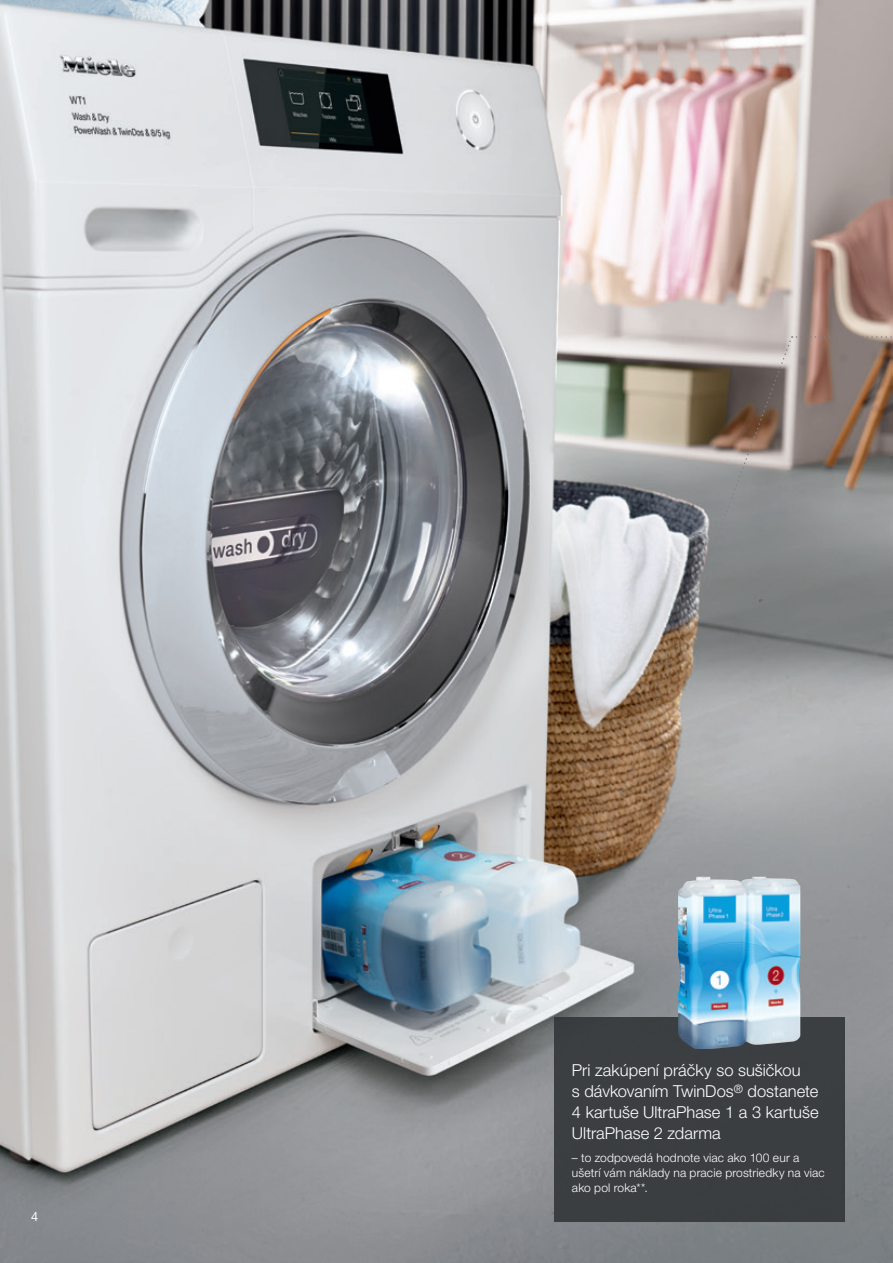
<style>
.page{position:relative;width:893px;height:1263px;background:#fff}
.page>*{position:absolute;margin:0;border:0;box-sizing:border-box;transform-origin:0 0}
.t1{font:300 16.5px/21px "Helvetica Neue LTW1 G";color:#fff}
.t2{font:12.75px "Helvetica Neue LTW1 G";color:#fff}
.t3{font:300 12px/15px "Helvetica Neue LTW1 G";letter-spacing:.015em;color:#fff}
</style>
<div class="page">
<img style="left:0;top:0;width:893px;height:1263px">
<svg style="left:594px;top:339px;width:198px;height:525px;background:#a09993"></svg>
<svg style="left:792px;top:336px;width:101px;height:2px"></svg>
<div style="left:555px;top:1017px;width:289px;height:204px;background:#3b3e41"></div>
<img style="left:678px;top:877px;width:122px;height:172px">
<p class="t2" style="left:31px;top:1209px;width:9px">4</p>
<p class="t1" style="left:572px;top:1059px;width:248px">Pri zakúpení práčky so sušičkou<br>s dávkovaním TwinDos<sup>®</sup> dostanete<br>4 kartuše UltraPhase 1 a 3 kartuše<br>UltraPhase 2 zdarma</p>
<p class="t3" style="left:572px;top:1150px;width:254px">– to zodpovedá hodnote viac ako 100 eur a ušetrí vám náklady na pracie prostriedky na viac ako pol roka**.</p>
</div>
